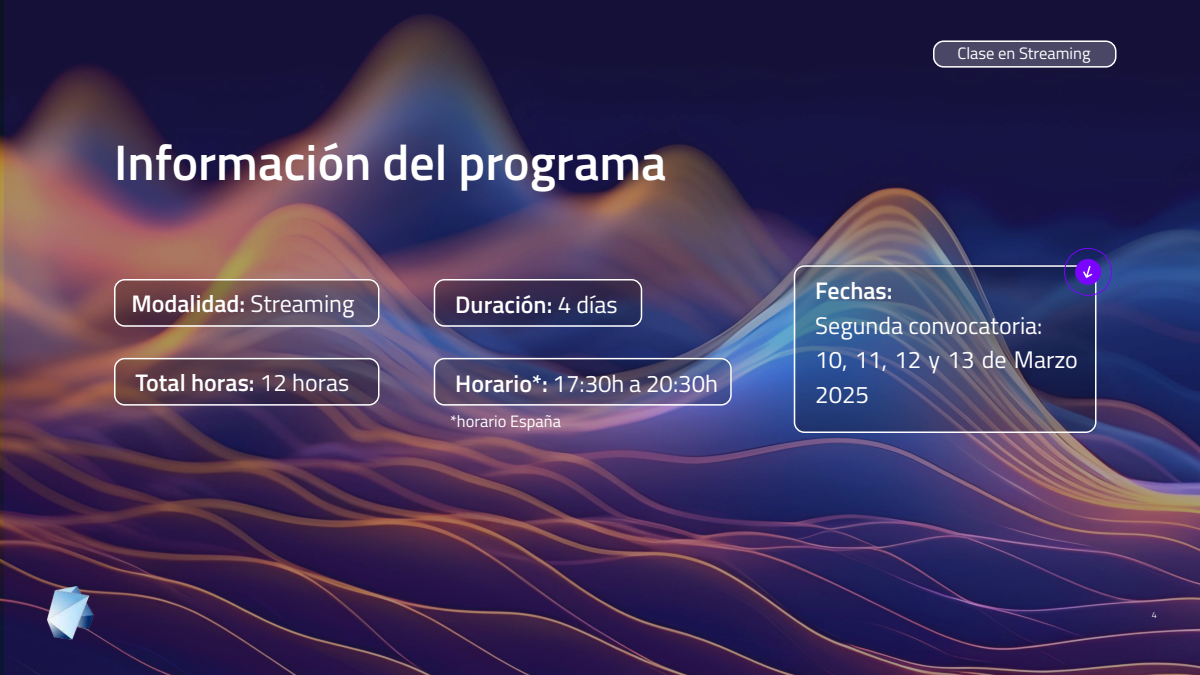
<style>
.page{position:relative;width:1200px;height:675px;background:#fff}
.page>*{position:absolute;margin:0;border:0;box-sizing:border-box;transform-origin:0 0}
.t1{font:600 50px "Titillium Web";color:#fff}
.t2{font:24px/34.5px "Titillium Web";color:#fff}
.t3{font:600 24px "Titillium Web";color:#fff}
.t4{font:16.5px "Titillium Web";color:#fff}
.t5{font:300 9px "Titillium Web";color:#fff}
.s1{font-weight:400}
.s2{font-weight:600}
</style>
<div class="page">
<img style="left:4px;top:1px;width:1196px;height:674px">
<img style="left:47px;top:587px;width:54px;height:53px">
<svg style="left:115px;top:279px;width:265px;height:46px;background:#664a54"></svg>
<div style="left:114px;top:279px;width:266px;height:48px;border:2px solid #fff;border-radius:10px"></div>
<svg style="left:115px;top:358px;width:265px;height:46px;background:#53394d"></svg>
<div style="left:114px;top:358px;width:266px;height:48px;border:2px solid #fff;border-radius:10px"></div>
<svg style="left:435px;top:279px;width:207px;height:46px;background:#322a51"></svg>
<div style="left:434px;top:279px;width:208px;height:48px;border:2px solid #fff;border-radius:10px"></div>
<svg style="left:435px;top:358px;width:297px;height:46px;background:#4a4670"></svg>
<div style="left:434px;top:358px;width:298px;height:48px;border:2px solid #fff;border-radius:10px"></div>
<svg style="left:795px;top:264px;width:302px;height:169px;background:#3d4c78"></svg>
<div style="left:794px;top:265px;width:302px;height:168px;border:2px solid #fff;border-radius:10px"></div>
<svg style="left:1062px;top:246px;width:52px;height:52px;background:#3c3198"></svg>
<div style="left:934px;top:41px;width:182px;height:26px;background:#4a4665;border-radius:9px"></div>
<div style="left:933px;top:40px;width:183px;height:28px;border:2px solid #fff;border-radius:10px"></div>
<h1 class="t1" style="left:114px;top:125px;width:554px">Información del programa</h1>
<p class="t3" style="left:132px;top:286px;width:225px">Modalidad: <span class="s1">Streaming</span></p>
<p class="t3" style="left:136px;top:365px;width:215px">Total horas: <span class="s1">12 horas</span></p>
<p class="t3" style="left:455px;top:286px;width:164px">Duración: <span class="s1">4 días</span></p>
<p class="t2" style="left:455px;top:365px;width:264px"><span class="s2">Horario*:</span> 17:30h a 20:30h</p>
<p class="t4" style="left:450px;top:409px;width:113px">*horario España</p>
<p class="t4" style="left:958px;top:41px;width:134px">Clase en Streaming</p>
<p class="t3" style="left:815px;top:273px;width:79px">Fechas:</p>
<p class="t2" style="left:815px;top:307px;width:264px">Segunda convocatoria:<br>10, 11, 12 y 13 de Marzo<br>2025</p>
<p class="t5" style="left:1152px;top:608px;width:7px">4</p>
</div>
